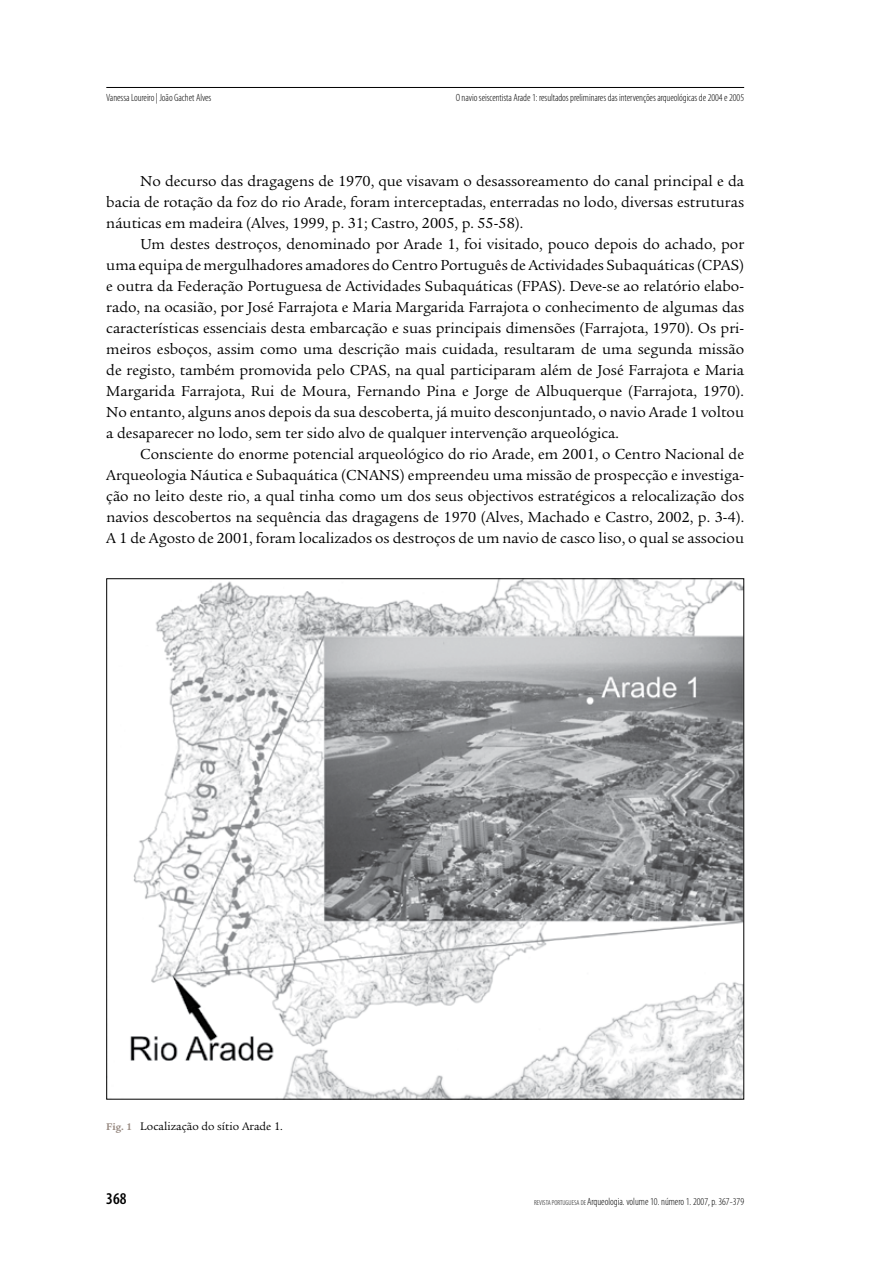
<style>
.page{position:relative;width:893px;height:1263px;background:#fff}
.page>*{position:absolute;margin:0;border:0;box-sizing:border-box;transform-origin:0 0}
.t1{font:600 condensed 16.5px "Myriad Pro";color:#000}
.t2{font:15.75px/21px "Legacy Serif";color:#000;text-align:justify}
.t3{font:12px "Legacy Serif";color:#000}
.t4{font:300 condensed 10.5px "Myriad Pro";letter-spacing:-.005em;color:#000}
.s1{font-weight:700;font-size:10.5px;color:#978981}
.s2{font-size:7.2px}
</style>
<div class="page">
<hr style="left:106px;top:87px;width:638px;height:1px;background:#000">
<img style="left:130px;top:580px;width:612px;height:517px">
<p class="t4" style="left:106px;top:92px;width:107px">Vanessa Loureiro | João Gachet Alves</p>
<p class="t4" style="left:456px;top:92px;width:290px">O navio seiscentista Arade 1: resultados preliminares das intervenções arqueológicas de 2004 e 2005</p>
<p class="t2" style="left:106px;top:171px;width:639px;text-indent:34px">No decurso das dragagens de 1970, que visavam o desassoreamento do canal principal e da bacia de rotação da foz do rio Arade, foram interceptadas, enterradas no lodo, diversas estruturas náuticas em madeira (Alves, 1999, p. 31; Castro, 2005, p. 55-58).</p>
<p class="t2" style="left:106px;top:234px;width:639px;text-indent:34px">Um destes destroços, denominado por Arade 1, foi visitado, pouco depois do achado, por uma equipa de mergulhadores amadores do Centro Português de Actividades Subaquáticas (CPAS) e outra da Federação Portuguesa de Actividades Subaquáticas (FPAS). Deve-se ao relatório elabo&shy;rado, na ocasião, por José Farrajota e Maria Margarida Farrajota o conhecimento de algumas das características essenciais desta embarcação e suas principais dimensões (Farrajota, 1970). Os pri&shy;meiros esboços, assim como uma descrição mais cuidada, resultaram de uma segunda missão de registo, também promovida pelo CPAS, na qual participaram além de José Farrajota e Maria Margarida Farrajota, Rui de Moura, Fernando Pina e Jorge de Albuquerque (Farrajota, 1970).<br>No entanto, alguns anos depois da sua descoberta, já muito desconjuntado, o navio Arade 1 voltou a desaparecer no lodo, sem ter sido alvo de qualquer intervenção arqueológica.</p>
<p class="t2" style="left:106px;top:444px;width:639px;text-indent:34px">Consciente do enorme potencial arqueológico do rio Arade, em 2001, o Centro Nacional de Arqueologia Náutica e Subaquática (CNANS) empreendeu uma missão de prospecção e investiga&shy;ção no leito deste rio, a qual tinha como um dos seus objectivos estratégicos a relocalização dos navios descobertos na sequência das dragagens de 1970 (Alves, Machado e Castro, 2002, p. 3-4).<br>A 1 de Agosto de 2001, foram localizados os destroços de um navio de casco liso, o qual se associou</p>
<p class="t3" style="left:106px;top:1119px;width:178px"><span class="s1">Fig. 1</span> Localização do sítio Arade 1.</p>
<p class="t1" style="left:106px;top:1188px;width:22px">368</p>
<p class="t4" style="left:534px;top:1195px;width:212px"><span class="s2">REVISTA PORTUGUESA DE</span> Arqueologia. volume 10. número 1. 2007, p. 367-379</p>
</div>
